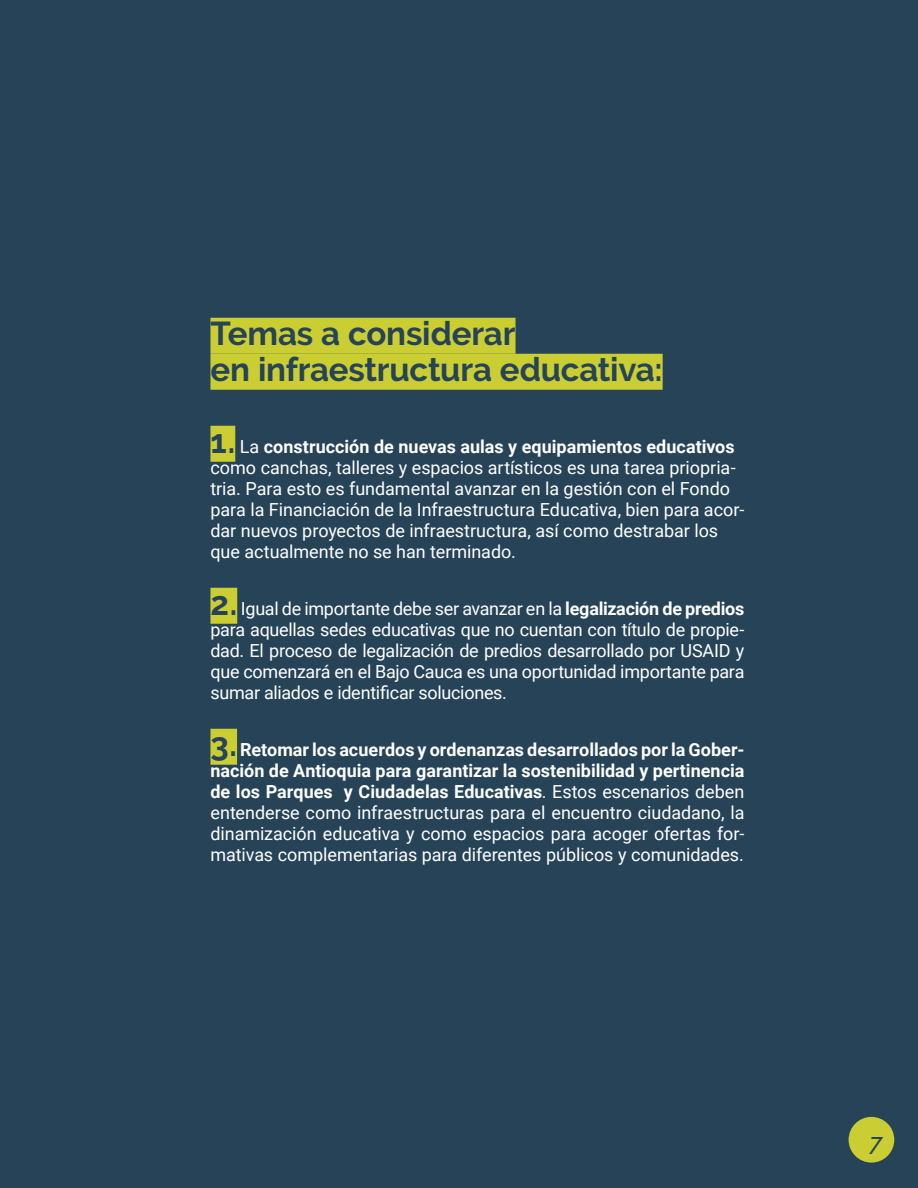
<style>
.page{position:relative;width:918px;height:1188px;background:#264358}
.page>*{position:absolute;margin:0;border:0;box-sizing:border-box;transform-origin:0 0}
.subtitulos{font:700 33px "Raleway";letter-spacing:-.01em;color:#264358}
.t1{font:italic 500 24px "Raleway";color:#264358}
.Titulo{font:18px/21px "Roboto";letter-spacing:-.01em;color:#fff;text-align:justify}
.subtitulos-2{font:18px/21px "Roboto";letter-spacing:-.005em;color:#fff}
.s1{font-family:"Raleway";font-weight:700;font-size:33px;color:#264358}
.s2{font-weight:700}
</style>
<div class="page">
<div style="left:849px;top:1117px;width:45px;height:46px;background:#cbce33;border-radius:50%"></div>
<div style="left:210px;top:318px;width:306px;height:36px;background:#cbce33"></div>
<div style="left:210px;top:354px;width:453px;height:36px;background:#cbce33"></div>
<div style="left:210px;top:426px;width:25px;height:36px;background:#cbce33"></div>
<div style="left:210px;top:588px;width:27px;height:36px;background:#cbce33"></div>
<div style="left:210px;top:729px;width:27px;height:36px;background:#cbce33"></div>
<p class="subtitulos" style="left:210px;top:314px;width:307px">Temas a considerar</p>
<p class="subtitulos" style="left:210px;top:350px;width:454px">en infraestructura educativa:</p>
<p class="subtitulos-2" style="left:210px;top:435px;width:536px"><span class="s1">1.</span> La <span class="s2">construcción de nuevas aulas y equipamientos educativos </span>como canchas, talleres y espacios artísticos es una tarea priopria&shy;tria. Para esto es fundamental avanzar en la gestión con el Fondo para la Financiación de la Infraestructura Educativa, bien para acor&shy;dar nuevos proyectos de infraestructura, así como destrabar los que actualmente no se han terminado.</p>
<p class="Titulo" style="left:210px;top:597px;width:536px"><span class="s1">2.</span> Igual de importante debe ser avanzar en la <span class="s2">legalización de predios </span>para aquellas sedes educativas que no cuentan con título de propie&shy;dad. El proceso de legalización de predios desarrollado por USAID y que comenzará en el Bajo Cauca es una oportunidad importante para sumar aliados e identificar soluciones.</p>
<p class="Titulo" style="left:210px;top:738px;width:536px"><span class="s1">3.</span> <span class="s2">Retomar los acuerdos y ordenanzas desarrollados por la Gober&shy;nación de Antioquia para garantizar la sostenibilidad y pertinencia de los Parques y Ciudadelas Educativas</span>. Estos escenarios deben entenderse como infraestructuras para el encuentro ciudadano, la dinamización educativa y como espacios para acoger ofertas for&shy;mativas complementarias para diferentes públicos y comunidades.</p>
<h2 class="t1" style="left:870px;top:1129px;width:14px">7</h2>
</div>
